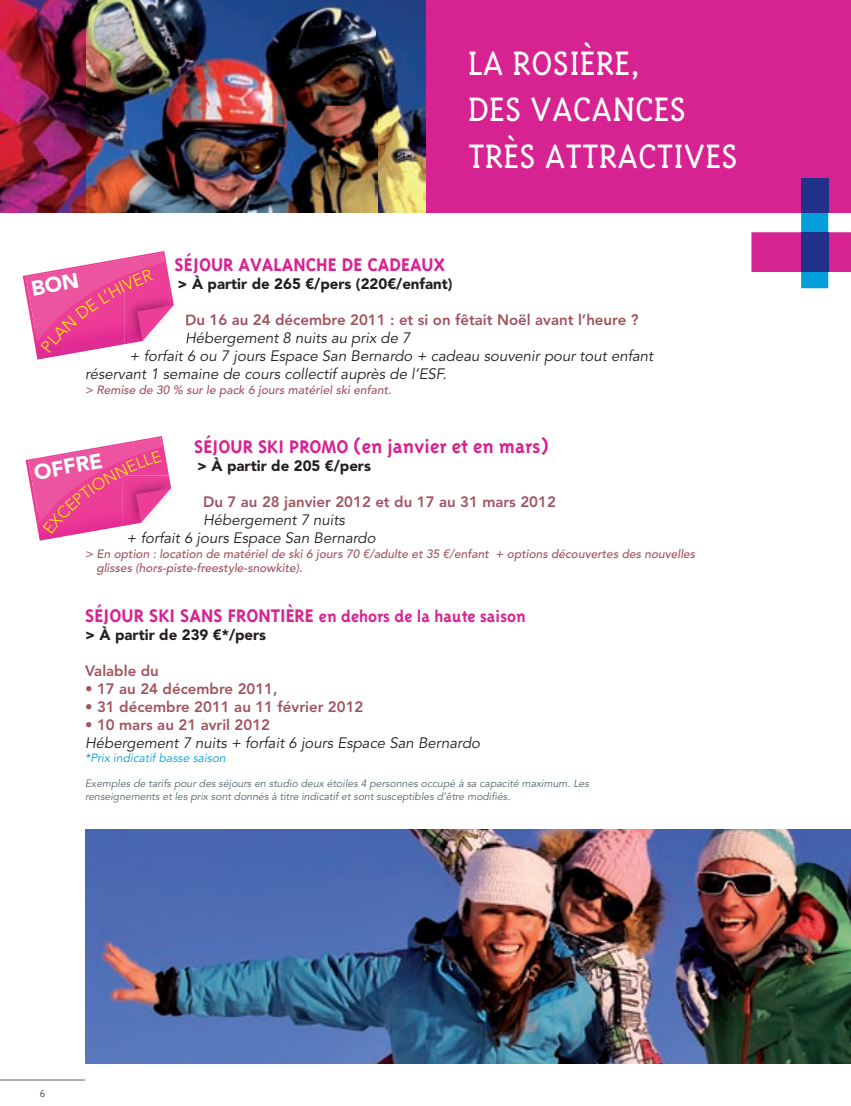
<style>
.page{position:relative;width:851px;height:1106px;background:#fff}
.page>*{position:absolute;margin:0;border:0;box-sizing:border-box;transform-origin:0 0}
.t1{font:300 39px/46.8px "Triplex Serif";color:#fff}
.t2{font:700 21px "Triplex";color:#d72291}
.t3{font:900 21px "Avenir LT Std";color:#fff}
.t4{font:700 18px "Triplex";color:#d72291}
.t5{font:italic 15px/18px "Avenir LT Std";color:#231f20}
.t6{font:800 15px "Avenir LT Std";color:#a1545d}
.t7{font:900 15px "Avenir LT Std";color:#231f20}
.t8{font:italic 500 12px/14.4px "Avenir LT Std";color:#a1545d}
.t9{font:italic 12px "Avenir LT Std";color:#009fda}
.t10{font:300 12px "Triplex";color:#53656e}
.t11{font:italic 10.5px/12.6px "Avenir LT Std";color:#53656e}
.s1{font-size:21px}
</style>
<div class="page">
<hr style="left:0;top:1079px;width:85px;height:1px;background:#53656e">
<div style="left:425px;top:0;width:425px;height:213px;background:#d72291"></div>
<svg style="left:186px;top:314px;width:4px;height:11px"></svg>
<img style="left:186px;top:332px;width:4px;height:12px">
<img style="left:0;top:0;width:425px;height:213px">
<img style="left:85px;top:829px;width:765px;height:234px">
<svg style="left:751px;top:213px;width:99px;height:75px"></svg>
<div style="left:801px;top:179px;width:27px;height:34px;background:#213189"></div>
<div style="left:801px;top:232px;width:27px;height:40px;background:#213189"></div>
<svg style="left:23px;top:251px;width:150px;height:108px"></svg>
<svg style="left:26px;top:436px;width:145px;height:104px"></svg>
<h1 class="t1" style="left:468px;top:39px;width:271px">LA ROSIÈRE,<br>DES VACANCES<br>TRÈS ATTRACTIVES</h1>
<h2 class="t2" style="left:174px;top:253px;width:272px">SÉJOUR AVALANCHE DE CADEAUX</h2>
<p class="t7" style="left:177px;top:275px;width:276px">&gt; À partir de 265 €/pers (220€/enfant)</p>
<p class="t6" style="left:185px;top:311px;width:455px">Du 16 au 24 décembre 2011 : et si on fêtait Noël avant l’heure ?</p>
<p class="t5" style="left:185px;top:329px;width:227px">Hébergement 8 nuits au prix de 7</p>
<p class="t5" style="left:129px;top:347px;width:525px">+ forfait 6 ou 7 jours Espace San Bernardo + cadeau souvenir pour tout enfant</p>
<p class="t5" style="left:85px;top:365px;width:363px">réservant 1 semaine de cours collectif auprès de l’ESF.</p>
<p class="t8" style="left:85px;top:383px;width:308px">&gt; Remise de 30 % sur le pack 6 jours matériel ski enfant.</p>
<h2 class="t2" style="left:194px;top:435px;width:356px">SÉJOUR SKI PROMO (en janvier et en mars)</h2>
<p class="t7" style="left:197px;top:457px;width:175px">&gt; À partir de 205 €/pers</p>
<p class="t6" style="left:203px;top:493px;width:354px">Du 7 au 28 janvier 2012 et du 17 au 31 mars 2012</p>
<p class="t5" style="left:126px;top:511px;width:250px;text-indent:76px">Hébergement 7 nuits<br>+ forfait 6 jours Espace San Bernardo</p>
<p class="t8" style="left:96px;top:546px;width:600px;text-indent:-11px">&gt; En option : location de matériel de ski 6 jours 70 €/adulte et 35 €/enfant + options découvertes des nouvelles glisses (hors-piste-freestyle-snowkite).</p>
<p class="t4" style="left:85px;top:606px;width:442px"><span class="s1">SÉJOUR SKI SANS FRONTIÈRE</span> en dehors de la haute saison</p>
<p class="t7" style="left:85px;top:625px;width:183px">&gt; À partir de 239 €*/pers</p>
<p class="t6" style="left:85px;top:661px;width:75px">Valable du</p>
<p class="t6" style="left:85px;top:679px;width:194px">• 17 au 24 décembre 2011,</p>
<p class="t6" style="left:85px;top:697px;width:280px">• 31 décembre 2011 au 11 février 2012</p>
<p class="t6" style="left:85px;top:715px;width:186px">• 10 mars au 21 avril 2012</p>
<p class="t5" style="left:85px;top:734px;width:396px">Hébergement 7 nuits + forfait 6 jours Espace San Bernardo</p>
<p class="t9" style="left:85px;top:751px;width:142px">*Prix indicatif basse saison</p>
<p class="t11" style="left:85px;top:777px;width:505px">Exemples de tarifs pour des séjours en studio deux étoiles 4 personnes occupé à sa capacité maximum. Les renseignements et les prix sont donnés à titre indicatif et sont susceptibles d’être modifiés.</p>
<h2 class="t3" style="left:32px;top:460px;width:71px;rotate:-10deg">OFFRE</h2>
<p class="t10" style="left:40px;top:1087px;width:7px">6</p>
</div>
